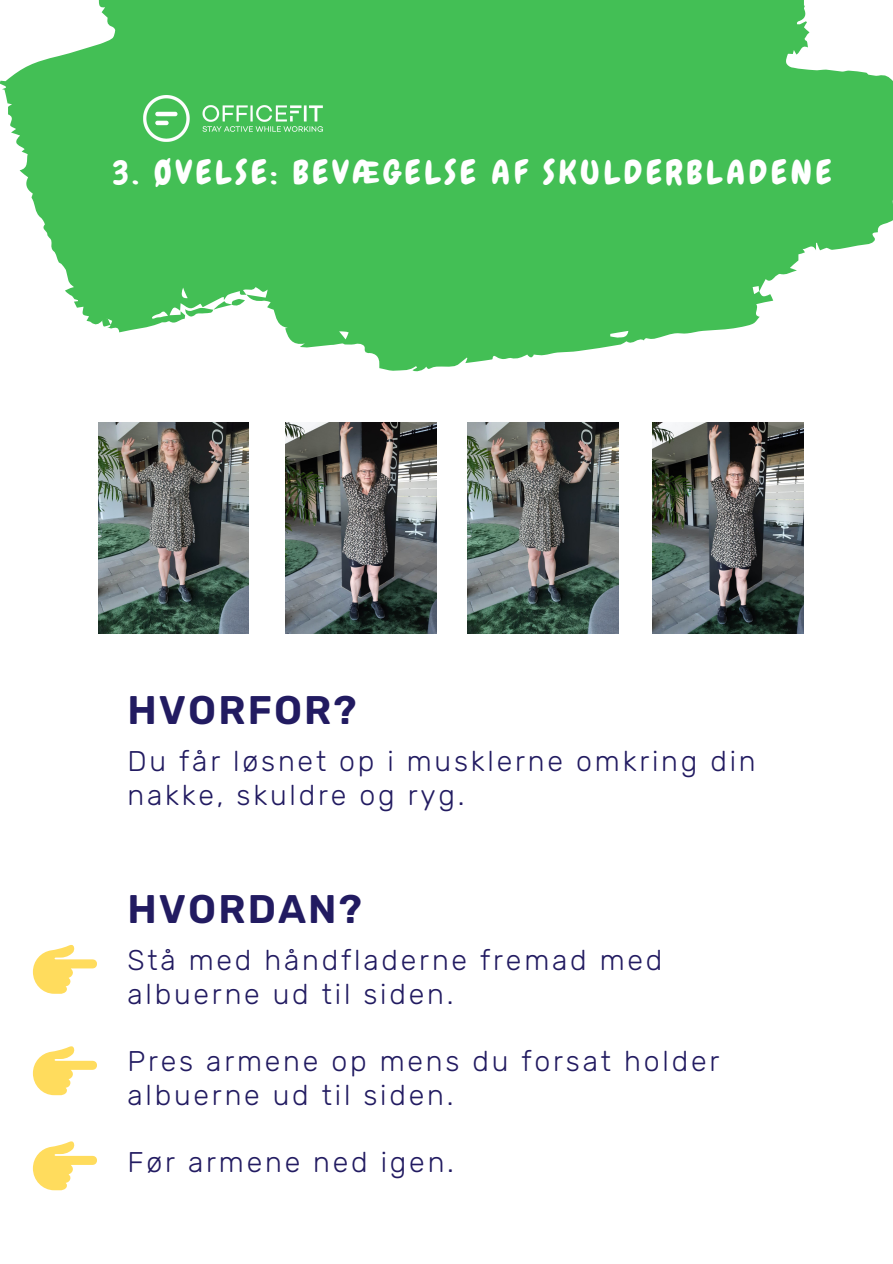
<style>
.page{position:relative;width:893px;height:1264px;background:#fff}
.page>*{position:absolute;margin:0;border:0;box-sizing:border-box;transform-origin:0 0}
.t1{font:600 39.9px "Rubik";letter-spacing:.055em;color:#221b61}
.t2{font:33.3px "Chewy";letter-spacing:.115em;color:#fff}
.t3{font:300 28.5px/33.8px "Rubik";letter-spacing:.1em;color:#221b61}
</style>
<div class="page">
<svg style="left:33px;top:945px;width:64px;height:48px"></svg>
<svg style="left:33px;top:1046px;width:64px;height:49px"></svg>
<svg style="left:33px;top:1141px;width:64px;height:49px"></svg>
<svg style="left:0;top:0;width:892px;height:372px;fill:#43bf55"></svg>
<svg style="left:102px;top:316px;width:9px;height:11px"></svg>
<svg style="left:185px;top:299px;width:60px;height:19px"></svg>
<img style="left:143px;top:95px;width:179px;height:46px">
<img style="left:98px;top:422px;width:151px;height:211px">
<img style="left:286px;top:422px;width:150px;height:211px">
<img style="left:467px;top:422px;width:151px;height:211px">
<img style="left:652px;top:422px;width:151px;height:211px">
<p class="t2" style="left:112px;top:152px;width:720px">3. ØVELSE: BEVÆGELSE AF SKULDERBLADENE</p>
<p class="t1" style="left:127px;top:687px;width:231px">HVORFOR?</p>
<p class="t3" style="left:127px;top:744px;width:629px">Du får løsnet op i musklerne omkring din nakke, skuldre og ryg.</p>
<p class="t1" style="left:127px;top:886px;width:236px">HVORDAN?</p>
<p class="t3" style="left:127px;top:943px;width:536px">Stå med håndfladerne fremad med albuerne ud til siden.</p>
<p class="t3" style="left:127px;top:1044px;width:593px">Pres armene op mens du forsat holder albuerne ud til siden.</p>
<p class="t3" style="left:127px;top:1145px;width:328px">Før armene ned igen.</p>
</div>
